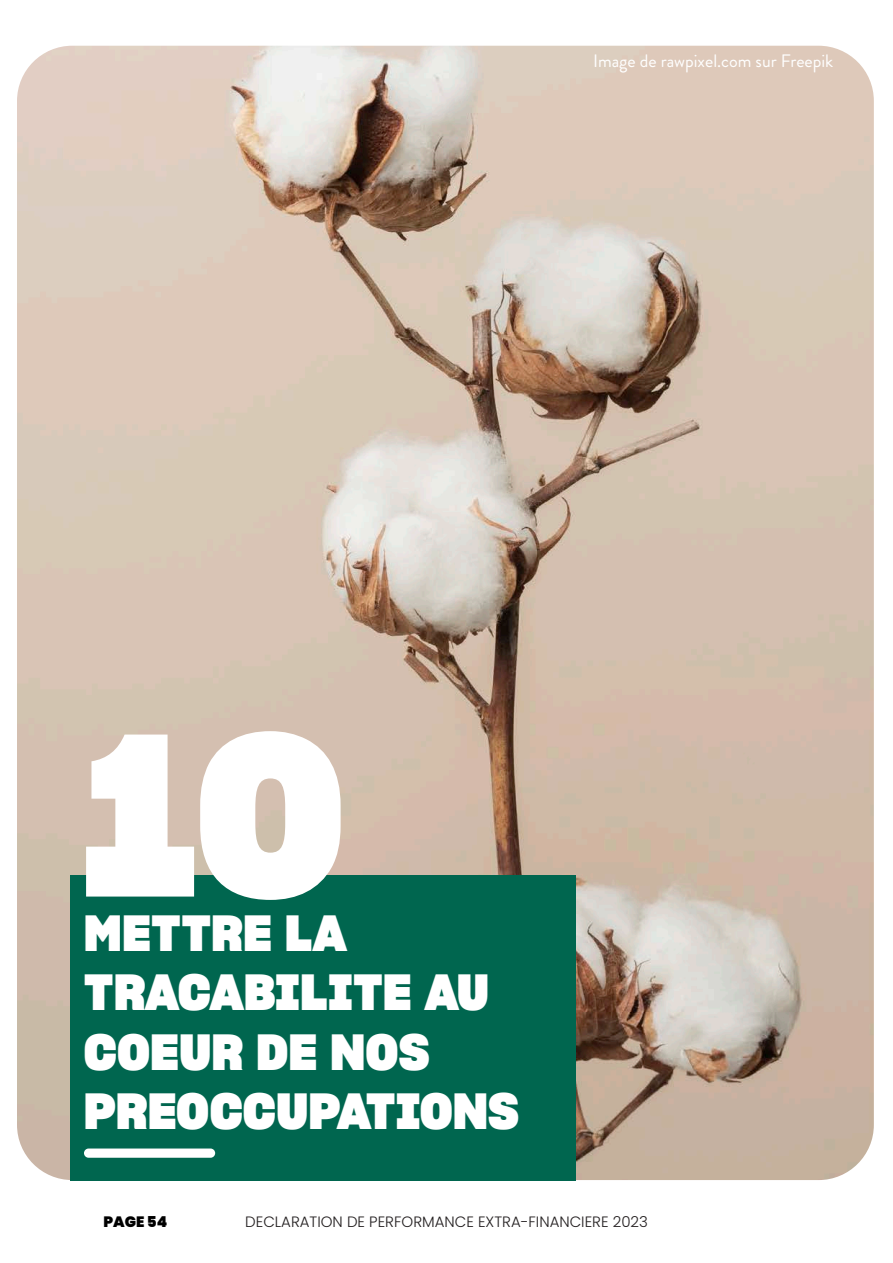
<style>
.page{position:relative;width:893px;height:1263px;background:#fff}
.page>*{position:absolute;margin:0;border:0;box-sizing:border-box;transform-origin:0 0}
.t1{font:700 225px "Sharp Grotesk Exp";color:#fff}
.t2{font:700 49.5px/59.4px "Sharp Grotesk Exp";color:#fff}
.t3{font:18px "Brandon Grotesque";color:#fff}
.t4{font:300 15px "Poppins";color:#231f20}
.t5{font:900 15px "Poppins";color:#000}
</style>
<div class="page">
<img style="left:17px;top:46px;width:857px;height:1134px">
<div style="left:70px;top:875px;width:505px;height:305px;background:#00664f"></div>
<div style="left:84px;top:1148px;width:131px;height:10px;background:#fff;border-radius:5px"></div>
<p class="t3" style="left:593px;top:48px;width:242px">Image de rawpixel.com sur Freepik</p>
<p class="t1" style="left:81px;top:642px;width:266px">10</p>
<p class="t2" style="left:84px;top:900px;width:264px">METTRE LA</p>
<p class="t2" style="left:84px;top:960px;width:436px">TRACABILITE AU<br>COEUR DE NOS<br>PREOCCUPATIONS</p>
<p class="t5" style="left:103px;top:1213px;width:65px">PAGE 54</p>
<p class="t4" style="left:245px;top:1213px;width:404px">DECLARATION DE PERFORMANCE EXTRA-FINANCIERE 2023</p>
</div>
